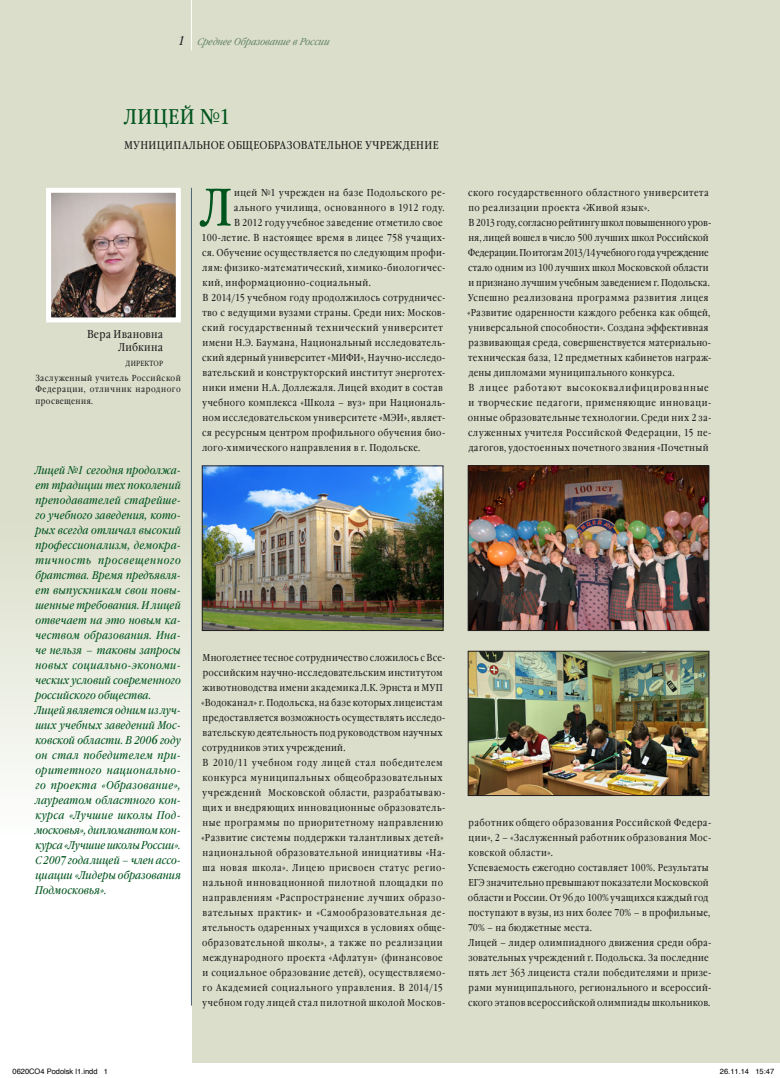
<style>
.page{position:relative;width:780px;height:1078px;background:#fff}
.page>*{position:absolute;margin:0;border:0;box-sizing:border-box;transform-origin:0 0}
.SO-R-1-Fonar{font:52.88px "Garamond Book Narrow C";color:#00541d}
.SO-R-1-Zag{font:21.25px "Garamond Book Narrow C";letter-spacing:.02em;color:#00541d}
.t1{font:italic 12.5px "Garamond Book Narrow C";color:#231f20}
.SO-R-1_2-Vrez{font:italic 11.25px/15px "Garamond Book Narrow C";letter-spacing:.01em;color:#00541d;text-align:justify}
.SO-R-1-Uchrezh{font:11.25px "Garamond Book Narrow C";letter-spacing:.035em;color:#231f20}
.SO-R-1-Fio{font:11.25px/13.8px "Garamond Book Narrow C";letter-spacing:.015em;color:#231f20;text-align:right}
.SO-R-1-Text{font:10px/15px "Garamond Book Narrow C";letter-spacing:.035em;color:#231f20}
.SO-R-1-Fonar-2{font:10px "Garamond Book Narrow C";letter-spacing:.045em;color:#231f20}
.SO-R-1-Text-2{font:10px/15px "Garamond Book Narrow C";color:#231f20}
.t2{font:italic 10px "Garamond Book Narrow C";color:#69866b}
.SO-R-1-Bio{font:8.75px/11.2px "Garamond Book Narrow C";letter-spacing:.055em;color:#231f20;text-align:justify}
.t3{font:7.5px "Helvetica";color:#000}
.SO-R-1-Dolg{font:7.5px "Garamond Book Narrow C";letter-spacing:.03em;color:#231f20}
</style>
<div class="page">
<div style="left:0;top:0;width:780px;height:1063px;background:#dadeca"></div>
<div style="left:0;top:178px;width:191px;height:885px;background:linear-gradient(to bottom,#d0d5bb,#fff)"></div>
<img style="left:44px;top:185px;width:139px;height:140px">
<img style="left:470px;top:468px;width:237px;height:161px">
<div style="left:468px;top:466px;width:241px;height:165px;border:1px solid #231f20"></div>
<img style="left:470px;top:653px;width:237px;height:141px">
<div style="left:468px;top:651px;width:241px;height:145px;border:1px solid #231f20"></div>
<img style="left:204px;top:468px;width:237px;height:161px">
<div style="left:202px;top:466px;width:241px;height:165px;border:1px solid #231f20"></div>
<hr style="left:191px;top:0;width:1px;height:50px;background:#fff">
<hr style="left:191px;top:188px;width:1px;height:818px;background:#4f6375">
<p class="t1" style="left:178px;top:34px;width:8px">1</p>
<p class="t2" style="left:197px;top:36px;width:136px">Среднее Образование в России</p>
<p class="SO-R-1-Zag" style="left:124px;top:105px;width:108px">ЛИЦЕЙ №1</p>
<p class="SO-R-1-Uchrezh" style="left:124px;top:138px;width:316px">МУНИЦИПАЛЬНОЕ ОБЩЕОБРАЗОВАТЕЛЬНОЕ УЧРЕЖДЕНИЕ</p>
<p class="SO-R-1-Fio" style="left:87px;top:327px;width:77px">Вера Ивановна<br>Либкина</p>
<p class="SO-R-1-Dolg" style="left:126px;top:360px;width:39px">ДИРЕКТОР</p>
<p class="SO-R-1-Bio" style="left:35px;top:373px;width:147px">Заслуженный учитель Российской Федерации, отличник народного просвещения.</p>
<p class="SO-R-1_2-Vrez" style="left:35px;top:463px;width:147px">Лицей №1 сегодня продолжа&shy;ет традиции тех поколений преподавателей старейше&shy;го учебного заведения, кото&shy;рых всегда отличал высокий профессионализм, демокра&shy;тичность просвещенного братства. Время предъявля&shy;ет выпускникам свои повы&shy;шенные требования. И лицей отвечает на это новым ка&shy;чеством образования. Ина&shy;че нельзя – таковы запросы новых социально-экономи&shy;ческих условий современного российского общества.</p>
<p class="SO-R-1_2-Vrez" style="left:35px;top:703px;width:147px">Лицей является одним из луч&shy;ших учебных заведений Мос&shy;ковской области. В 2006 году он стал победителем при&shy;оритетного национально&shy;го проекта «Образование», лауреатом областного кон&shy;курса «Лучшие школы Под&shy;московья», дипломантом кон&shy;курса «Лучшие школы России».<br>С 2007 года лицей – член ассо&shy;циации «Лидеры образования Подмосковья».</p>
<p class="SO-R-1-Fonar" style="left:200px;top:178px;width:34px">Л</p>
<p class="SO-R-1-Fonar-2" style="left:234px;top:187px;width:213px">ицей №1 учрежден на базе Подольского ре-</p>
<p class="SO-R-1-Fonar-2" style="left:234px;top:202px;width:212px">ального училища, основанного в 1912 году.</p>
<p class="SO-R-1-Fonar-2" style="left:234px;top:217px;width:210px">В 2012 году учебное заведение отметило свое</p>
<p class="SO-R-1-Fonar-2" style="left:202px;top:232px;width:245px">100-летие. В настоящее время в лицее 758 учащих-</p>
<p class="SO-R-1-Fonar-2" style="left:202px;top:247px;width:245px">ся. Обучение осуществляется по следующим профи-</p>
<p class="SO-R-1-Fonar-2" style="left:202px;top:262px;width:244px">лям: физико-математический, химико-биологичес-</p>
<p class="SO-R-1-Fonar-2" style="left:202px;top:277px;width:170px">кий, информационно-социальный.</p>
<p class="SO-R-1-Text" style="left:202px;top:290px;width:245px">В 2014/15 учебном году продолжилось сотрудничес&shy;тво с ведущими вузами страны. Среди них: Москов&shy;ский государственный технический университет имени Н.Э. Баумана, Национальный исследователь&shy;ский ядерный университет «МИФИ», Научно-исследо&shy;вательский и конструкторский институт энерготех&shy;ники имени Н.А. Доллежаля. Лицей входит в состав учебного комплекса «Школа – вуз» при Националь&shy;ном исследовательском университете «МЭИ», являет&shy;ся ресурсным центром профильного обучения био&shy;лого-химического направления в г. Подольске.</p>
<p class="SO-R-1-Text" style="left:201px;top:650px;width:246px">Многолетнее тесное сотрудничество сложилось с Все&shy;российским научно-исследовательским институтом животноводства имени академика Л.К. Эрнста и МУП «Водоканал» г. Подольска, на базе которых лицеистам предоставляется возможность осуществлять исследо&shy;вательскую деятельность под руководством научных сотрудников этих учреждений.</p>
<p class="SO-R-1-Text" style="left:201px;top:755px;width:246px">В 2010/11 учебном году лицей стал победителем конкурса муниципальных общеобразовательных учреждений Московской области, разрабатываю&shy;щих и внедряющих инновационные образователь&shy;ные программы по приоритетному направлению «Развитие системы поддержки талантливых детей» национальной образовательной инициативы «На&shy;ша новая школа». Лицею присвоен статус регио&shy;нальной инновационной пилотной площадки по направлениям «Распространение лучших образо&shy;вательных практик» и «Самообразовательная де&shy;ятельность одаренных учащихся в условиях обще&shy;образовательной школы», а также по реализации международного проекта «Афлатун» (финансовое и социальное образование детей), осуществляемо&shy;го Академией социального управления. В 2014/15 учебном году лицей стал пилотной школой Москов-</p>
<p class="SO-R-1-Text" style="left:468px;top:185px;width:242px">ского государственного областного университета по реализации проекта «Живой язык».</p>
<p class="SO-R-1-Text-2" style="left:468px;top:215px;width:245px">В2013 году, согласно рейтингу школ повышенного уров&shy;ня, лицей вошел в число 500 лучших школ Российской Федерации. По итогам 2013/14 учебного года учреждение стало одним из 100 лучших школ Московской области и признано лучшим учебным заведением г. Подольска.</p>
<p class="SO-R-1-Text" style="left:467px;top:290px;width:246px">Успешно реализована программа развития лицея «Развитие одаренности каждого ребенка как общей, универсальной способности». Создана эффективная развивающая среда, совершенствуется материально&shy;техническая база, 12 предметных кабинетов награж&shy;дены дипломами муниципального конкурса.</p>
<p class="SO-R-1-Text" style="left:468px;top:380px;width:245px">В лицее работают высококвалифицированные и творческие педагоги, применяющие инноваци&shy;онные образовательные технологии. Среди них 2 за&shy;служенных учителя Российской Федерации, 15 пе&shy;дагогов, удостоенных почетного звания «Почетный</p>
<p class="SO-R-1-Text" style="left:468px;top:815px;width:244px;text-align:justify">работник общего образования Российской Федера&shy;ции», 2 – «Заслуженный работник образования Мос&shy;ковской области».</p>
<p class="SO-R-1-Text" style="left:468px;top:860px;width:244px">Успеваемость ежегодно составляет 100%. Результаты ЕГЭ значительно превышают показатели Московской области и России. От 96 до 100% учащихся каждый год поступают в вузы, из них более 70% – в профильные, 70% – на бюджетные места.</p>
<p class="SO-R-1-Text" style="left:468px;top:935px;width:245px">Лицей – лидер олимпиадного движения среди обра&shy;зовательных учреждений г. Подольска. За последние пять лет 363 лицеиста стали победителями и призе&shy;рами муниципального, регионального и всероссий&shy;ского этапов всероссийской олимпиады школьников.</p>
<p class="t3" style="left:12px;top:1066px;width:97px">0620CO4 Podolsk l1.indd 1</p>
<p class="t3" style="left:720px;top:1066px;width:56px">26.11.14 15:47</p>
</div>
